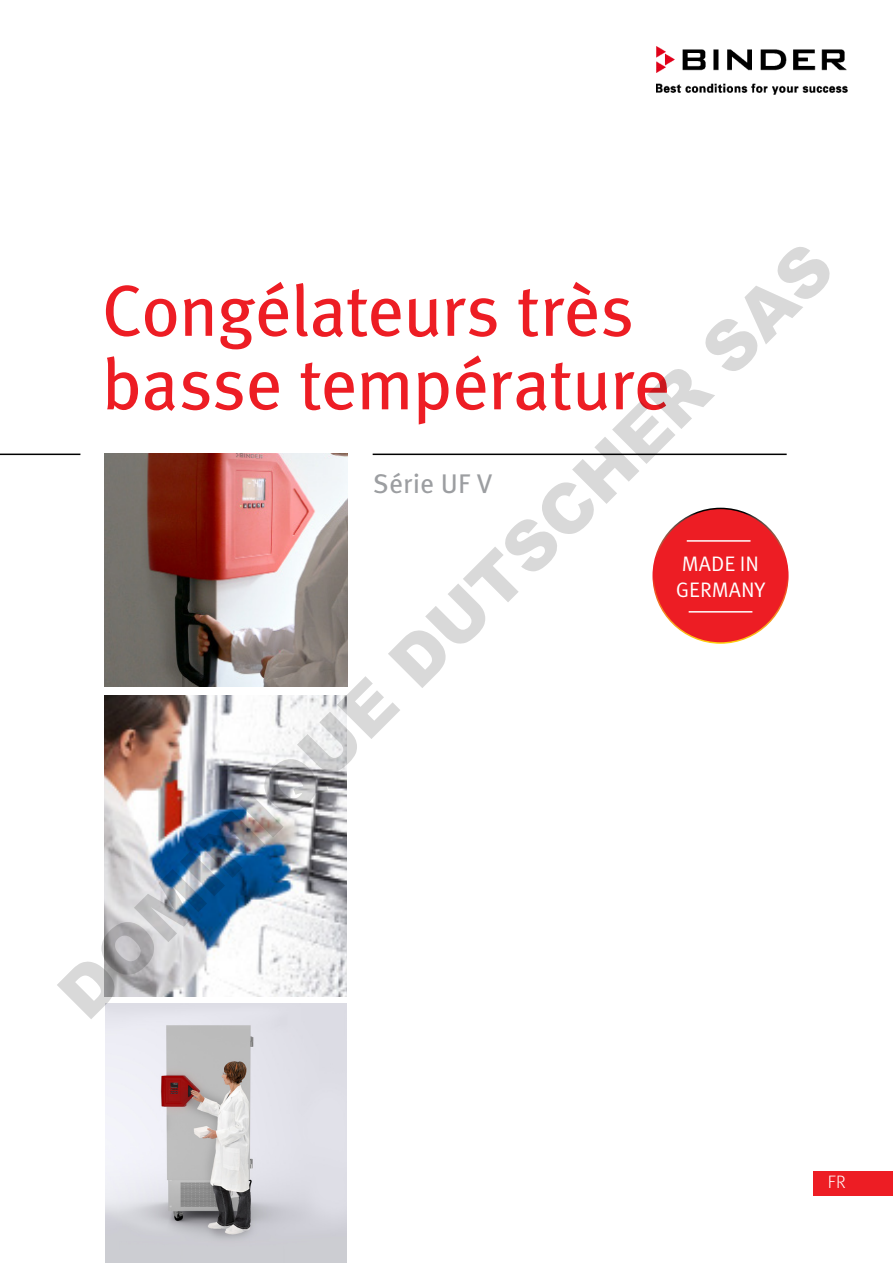
<style>
.page{position:relative;width:893px;height:1263px;background:#fff}
.page>*{position:absolute;margin:0;border:0;box-sizing:border-box;transform-origin:0 0}
.t1{font:72px/73.5px "Meta Pro";letter-spacing:-.02em;color:#ed1d24}
.t2{font:900 67.95px "Arial";color:rgb(0 0 0/.15)}
.t3{font:27px "Meta Pro";letter-spacing:.01em;color:#9c9ea1}
.t4{font:21px/25.5px "Meta Pro Norm";color:#fff}
.t5{font:300 18px "Meta Pro";color:#fff}
</style>
<div class="page">
<img style="left:657px;top:47px;width:191px;height:48px">
<div style="left:813px;top:1170px;width:80px;height:25px;background:#ed1d24"></div>
<hr style="left:0;top:454px;width:80px;height:1px;background:#000">
<hr style="left:373px;top:454px;width:414px;height:1px;background:#000">
<img style="left:104px;top:695px;width:243px;height:301px">
<img style="left:105px;top:1003px;width:242px;height:260px">
<div style="left:653px;top:508px;width:135px;height:135px;background:#ed1d24;border-radius:50%"></div>
<hr style="left:687px;top:540px;width:63px;height:2px;background:#fff">
<hr style="left:689px;top:611px;width:63px;height:2px;background:#fff">
<img style="left:105px;top:454px;width:242px;height:233px">
<p class="t2" style="left:35px;top:971px;width:1063px;rotate:-45deg">DOMINIQUE DUTSCHER SAS</p>
<p class="t1" style="left:102px;top:269px;width:570px">Congélateurs très basse température</p>
<p class="t3" style="left:373px;top:462px;width:121px">Série UF V</p>
<p class="t4" style="left:676px;top:550px;width:91px">MADE IN<br>GERMANY</p>
<p class="t5" style="left:828px;top:1169px;width:19px">FR</p>
</div>
